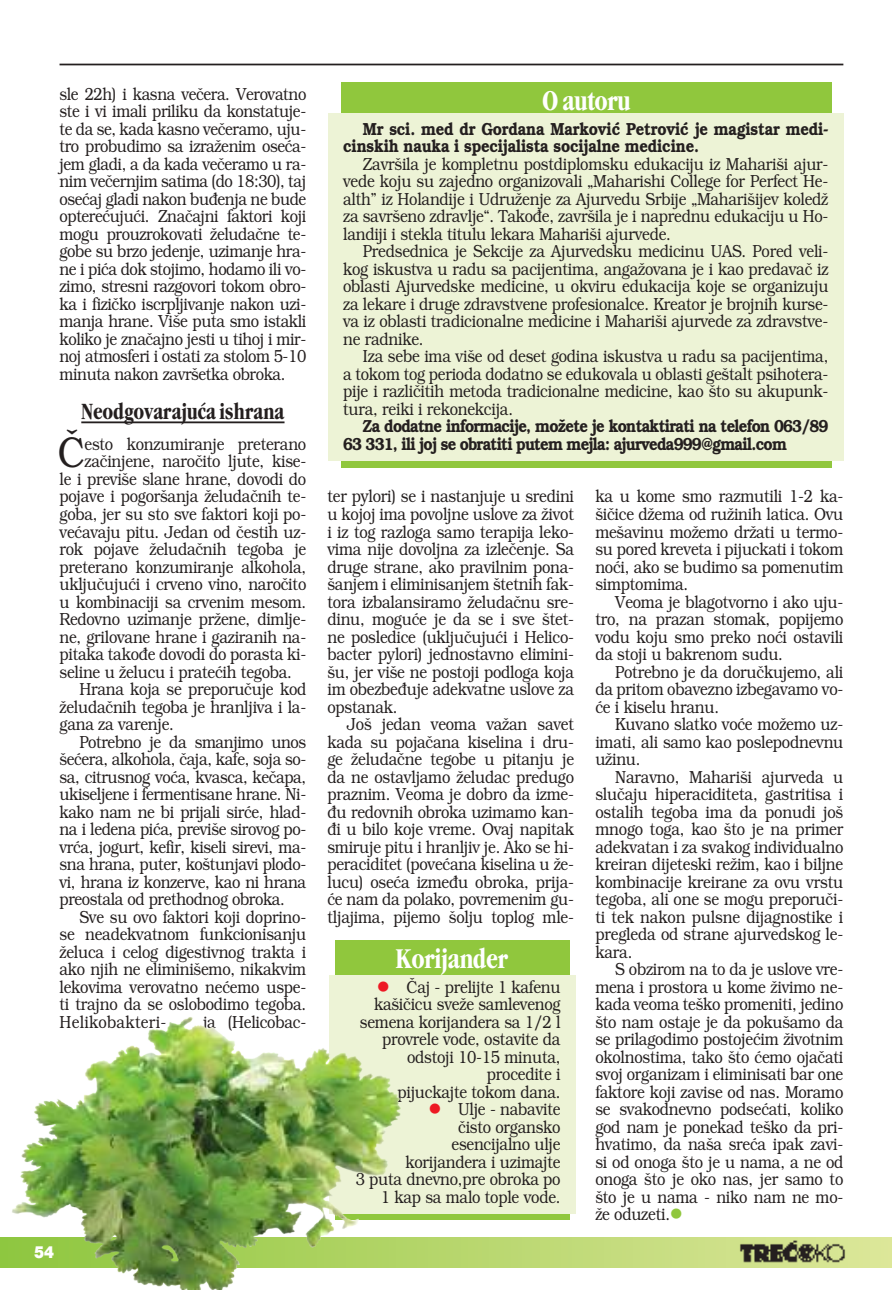
<style>
.page{position:relative;width:893px;height:1290px;background:#fff}
.page>*{position:absolute;margin:0;border:0;box-sizing:border-box;transform-origin:0 0}
.t1{font:300 43.23px "Bookman Itc LOT";color:#241f1f;scale:.85 1}
.t2{font:700 condensed 28px "Garamond Itc TOT";letter-spacing:-.025em;color:#fff;scale:.9 1}
.t3{font:700 condensed 22.75px "Garamond Itc TOT";letter-spacing:-.015em;color:#241f1f;scale:.9 1}
.t4{font:300 17.5px/17.5px "Bookman Itc LOT";letter-spacing:-.015em;color:#241f1f;text-align:justify;scale:.85 1}
.t5{font:600 17.5px/17.5px "Bookman Itc LOT";letter-spacing:-.05em;color:#241f1f;scale:.85 1}
.t6{font:600 17.5px/17.5px "Bookman Itc LOT";letter-spacing:-.015em;color:#241f1f;scale:.85 1}
.t7{font:300 17.5px "Bookman Itc LOT";letter-spacing:.015em;color:#241f1f;scale:.85 1}
.t8{font:17.5px "Nimbus Sans DOT Blac";color:#fff;scale:.9 1}
.s1{color:#ed1923}
.s2{color:#90c73d}
</style>
<div class="page">
<hr style="left:81px;top:421px;width:204px;height:2px;background:#241f1f">
<svg style="left:458px;top:1237px;width:433px;height:30px;background:#c6dd7f"></svg>
<hr style="left:60px;top:64px;width:783px;height:1px;background:#241f1f">
<img style="left:736px;top:1239px;width:113px;height:28px">
<div style="left:342px;top:82px;width:490px;height:385px;background:#90c73d"></div>
<div style="left:328px;top:114px;width:515px;height:347px;background:#edf3d6"></div>
<div style="left:335px;top:940px;width:235px;height:280px;background:#90c73d"></div>
<div style="left:329px;top:975px;width:246px;height:239px;background:#edf3d6"></div>
<img style="left:0;top:1017px;width:458px;height:273px">
<p class="t4" style="left:60px;top:85px;width:292px">sle 22h) i kasna večera. Verovatno ste i vi imali priliku da konstatuje&shy;te da se, kada kasno večeramo, uju&shy;tro probudimo sa izraženim oseća&shy;jem gladi, a da kada večeramo u ra&shy;nim večernjim satima (do 18:30), taj osećaj gladi nakon buđenja ne bude opterećujući. Značajni faktori koji mogu prouzrokovati želudačne te&shy;gobe su brzo jedenje, uzimanje hra&shy;ne i pića dok stojimo, hodamo ili vo&shy;zimo, stresni razgovori tokom obro&shy;ka i fizičko iscrpljivanje nakon uzi&shy;manja hrane. Više puta smo istakli koliko je značajno jesti u tihoj i mir&shy;noj atmosferi i ostati za stolom 5-10 minuta nakon završetka obroka.</p>
<h3 class="t3" style="left:81px;top:399px;width:227px">Neodgovarajuća ishrana</h3>
<h1 class="t1" style="left:58px;top:427px;width:33px">Č</h1>
<p class="t4" style="left:85px;top:435px;width:262px">esto konzumiranje preterano</p>
<p class="t4" style="left:85px;top:453px;width:262px">začinjene, naročito ljute, kise-</p>
<p class="t4" style="left:60px;top:470px;width:292px">le i previše slane hrane, dovodi do</p>
<p class="t4" style="left:60px;top:488px;width:292px">pojave i pogoršanja želudačnih te-</p>
<p class="t4" style="left:60px;top:505px;width:292px">goba, jer su sto sve faktori koji po-</p>
<p class="t4" style="left:60px;top:523px;width:292px">većavaju pitu. Jedan od čestih uz-</p>
<p class="t4" style="left:60px;top:540px;width:292px">rok pojave želudačnih tegoba je</p>
<p class="t4" style="left:60px;top:558px;width:292px">preterano konzumiranje alkohola,</p>
<p class="t4" style="left:60px;top:575px;width:292px">uključujući i crveno vino, naročito</p>
<p class="t4" style="left:60px;top:593px;width:292px">u kombinaciji sa crvenim mesom.</p>
<p class="t4" style="left:60px;top:610px;width:292px">Redovno uzimanje pržene, dimlje-</p>
<p class="t4" style="left:60px;top:628px;width:292px">ne, grilovane hrane i gaziranih na-</p>
<p class="t4" style="left:60px;top:645px;width:292px">pitaka takođe dovodi do porasta ki-</p>
<p class="t4" style="left:60px;top:663px;width:275px">seline u želucu i pratećih tegoba.</p>
<p class="t4" style="left:79px;top:680px;width:268px">Hrana koja se preporučuje kod</p>
<p class="t4" style="left:60px;top:698px;width:292px">želudačnih tegoba je hranljiva i la-</p>
<p class="t4" style="left:60px;top:715px;width:136px">gana za varenje.</p>
<p class="t4" style="left:79px;top:733px;width:268px">Potrebno je da smanjimo unos</p>
<p class="t4" style="left:60px;top:750px;width:292px">šećera, alkohola, čaja, kafe, soja so-</p>
<p class="t4" style="left:60px;top:768px;width:292px">sa, citrusnog voća, kvasca, kečapa,</p>
<p class="t4" style="left:60px;top:785px;width:292px">ukiseljene i fermentisane hrane. Ni-</p>
<p class="t4" style="left:60px;top:803px;width:292px">kako nam ne bi prijali sirće, hlad-</p>
<p class="t4" style="left:60px;top:820px;width:292px">na i ledena pića, previše sirovog po-</p>
<p class="t4" style="left:60px;top:838px;width:292px">vrća, jogurt, kefir, kiseli sirevi, ma-</p>
<p class="t4" style="left:60px;top:855px;width:292px">sna hrana, puter, koštunjavi plodo-</p>
<p class="t4" style="left:60px;top:873px;width:292px">vi, hrana iz konzerve, kao ni hrana</p>
<p class="t4" style="left:60px;top:890px;width:267px">preostala od prethodnog obroka.</p>
<p class="t4" style="left:79px;top:908px;width:268px">Sve su ovo faktori koji doprino-</p>
<p class="t4" style="left:60px;top:925px;width:292px">se neadekvatnom funkcionisanju</p>
<p class="t4" style="left:60px;top:943px;width:292px">želuca i celog digestivnog trakta i</p>
<p class="t4" style="left:60px;top:960px;width:292px">ako njih ne eliminišemo, nikakvim</p>
<p class="t4" style="left:60px;top:978px;width:292px">lekovima verovatno nećemo uspe-</p>
<p class="t4" style="left:60px;top:995px;width:292px">ti trajno da se oslobodimo tegoba.</p>
<p class="t7" style="left:60px;top:1011px;width:127px">Helikobakteri-</p>
<p class="t4" style="left:203px;top:1013px;width:123px">ja (Helicobac-</p>
<p class="t8" style="left:34px;top:1242px;width:25px">54</p>
<h2 class="t2" style="left:542px;top:85px;width:100px">O autoru</h2>
<p class="t6" style="left:343px;top:121px;width:572px;text-indent:20px">Mr sci. med dr Gordana Marković Petrović je magistar medi&shy;cinskih nauka i specijalista socijalne medicine.</p>
<p class="t4" style="left:343px;top:155px;width:572px;text-indent:20px">Završila je kompletnu postdiplomsku edukaciju iz Mahariši ajur&shy;vede koju su zajedno organizovali „Maharishi College for Perfect He&shy;alth” iz Holandije i Udruženje za Ajurvedu Srbije „Maharišijev koledž za savršeno zdravlje“. Takođe, završila je i naprednu edukaciju u Ho&shy;landiji i stekla titulu lekara Mahariši ajurvede.</p>
<p class="t4" style="left:343px;top:243px;width:573px;text-indent:20px">Predsednica je Sekcije za Ajurvedsku medicinu UAS. Pored veli&shy;kog iskustva u radu sa pacijentima, angažovana je i kao predavač iz oblasti Ajurvedske medicine, u okviru edukacija koje se organizuju za lekare i druge zdravstvene profesionalce. Kreator je brojnih kurse&shy;va iz oblasti tradicionalne medicine i Mahariši ajurvede za zdravstve&shy;ne radnike.</p>
<p class="t4" style="left:343px;top:348px;width:572px;text-indent:20px">Iza sebe ima više od deset godina iskustva u radu sa pacijentima, a tokom tog perioda dodatno se edukovala u oblasti geštalt psihotera&shy;pije i različitih metoda tradicionalne medicine, kao što su akupunk&shy;tura, reiki i rekonekcija.</p>
<p class="t5" style="left:343px;top:418px;width:572px;text-indent:20px">Za dodatne informacije, možete je kontaktirati na telefon 063/89<br>63 331, ili joj se obratiti putem mejla: ajurveda999@gmail.com</p>
<p class="t4" style="left:327px;top:488px;width:292px">ter pylori) se i nastanjuje u sredini u kojoj ima povoljne uslove za život i iz tog razloga samo terapija leko&shy;vima nije dovoljna za izlečenje. Sa druge strane, ako pravilnim pona&shy;šanjem i eliminisanjem štetnih fak&shy;tora izbalansiramo želudačnu sre&shy;dinu, moguće je da se i sve štet&shy;ne posledice (uključujući i Helico&shy;bacter pylori) jednostavno elimini&shy;šu, jer više ne postoji podloga koja im obezbeđuje adekvatne uslove za opstanak.</p>
<p class="t4" style="left:327px;top:715px;width:292px;text-indent:20px">Još jedan veoma važan savet kada su pojačana kiselina i dru&shy;ge želudačne tegobe u pitanju je da ne ostavljamo želudac predugo praznim. Veoma je dobro da izme&shy;đu redovnih obroka uzimamo kan&shy;đi u bilo koje vreme. Ovaj napitak smiruje pitu i hranljiv je. Ako se hi&shy;peraciditet (povećana kiselina u že&shy;lucu) oseća između obroka, prija&shy;će nam da polako, povremenim gu&shy;tljajima, pijemo šolju toplog mle-</p>
<h2 class="t2" style="left:395px;top:942px;width:127px">Korijander</h2>
<p class="t4" style="left:360px;top:978px;width:238px;text-align:right"><span class="s1">●</span> Čaj - prelijte 1 kafenu kašičicu sveže samlevenog semena korijandera sa 1/2 l provrele vode, ostavite da odstoji 10-15 minuta, procedite i<br>pijuckajte tokom dana.</p>
<p class="t4" style="left:356px;top:1100px;width:242px;text-align:right"><span class="s1">●</span> Ulje - nabavite<br>čisto organsko<br>esencijalno ulje<br>korijandera i uzimajte<br>3 puta dnevno,pre obroka po<br>1 kap sa malo tople vode.</p>
<p class="t4" style="left:595px;top:488px;width:293px">ka u kome smo razmutili 1-2 ka&shy;šičice džema od ružinih latica. Ovu mešavinu možemo držati u termo&shy;su pored kreveta i pijuckati i tokom noći, ako se budimo sa pomenutim simptomima.</p>
<p class="t4" style="left:595px;top:593px;width:293px;text-indent:20px">Veoma je blagotvorno i ako uju&shy;tro, na prazan stomak, popijemo vodu koju smo preko noći ostavili da stoji u bakrenom sudu.</p>
<p class="t4" style="left:595px;top:663px;width:293px;text-indent:20px">Potrebno je da doručkujemo, ali da pritom obavezno izbegavamo vo&shy;će i kiselu hranu.</p>
<p class="t4" style="left:595px;top:715px;width:293px;text-indent:20px">Kuvano slatko voće možemo uz&shy;imati, ali samo kao poslepodnevnu užinu.</p>
<p class="t4" style="left:595px;top:768px;width:293px;text-indent:20px">Naravno, Mahariši ajurveda u slučaju hiperaciditeta, gastritisa i ostalih tegoba ima da ponudi još mnogo toga, kao što je na primer adekvatan i za svakog individualno kreiran dijeteski režim, kao i biljne kombinacije kreirane za ovu vrstu tegoba, ali one se mogu preporuči&shy;ti tek nakon pulsne dijagnostike i pregleda od strane ajurvedskog le&shy;kara.</p>
<p class="t4" style="left:595px;top:960px;width:293px;text-indent:20px">S obzirom na to da je uslove vre&shy;mena i prostora u kome živimo ne&shy;kada veoma teško promeniti, jedino što nam ostaje je da pokušamo da se prilagodimo postojećim životnim okolnostima, tako što ćemo ojačati svoj organizam i eliminisati bar one faktore koji zavise od nas. Moramo se svakodnevno podsećati, koliko god nam je ponekad teško da pri&shy;hvatimo, da naša sreća ipak zavi&shy;si od onoga što je u nama, a ne od onoga što je oko nas, jer samo to što je u nama - niko nam ne mo&shy;že oduzeti.<span class="s2">●</span></p>
</div>
